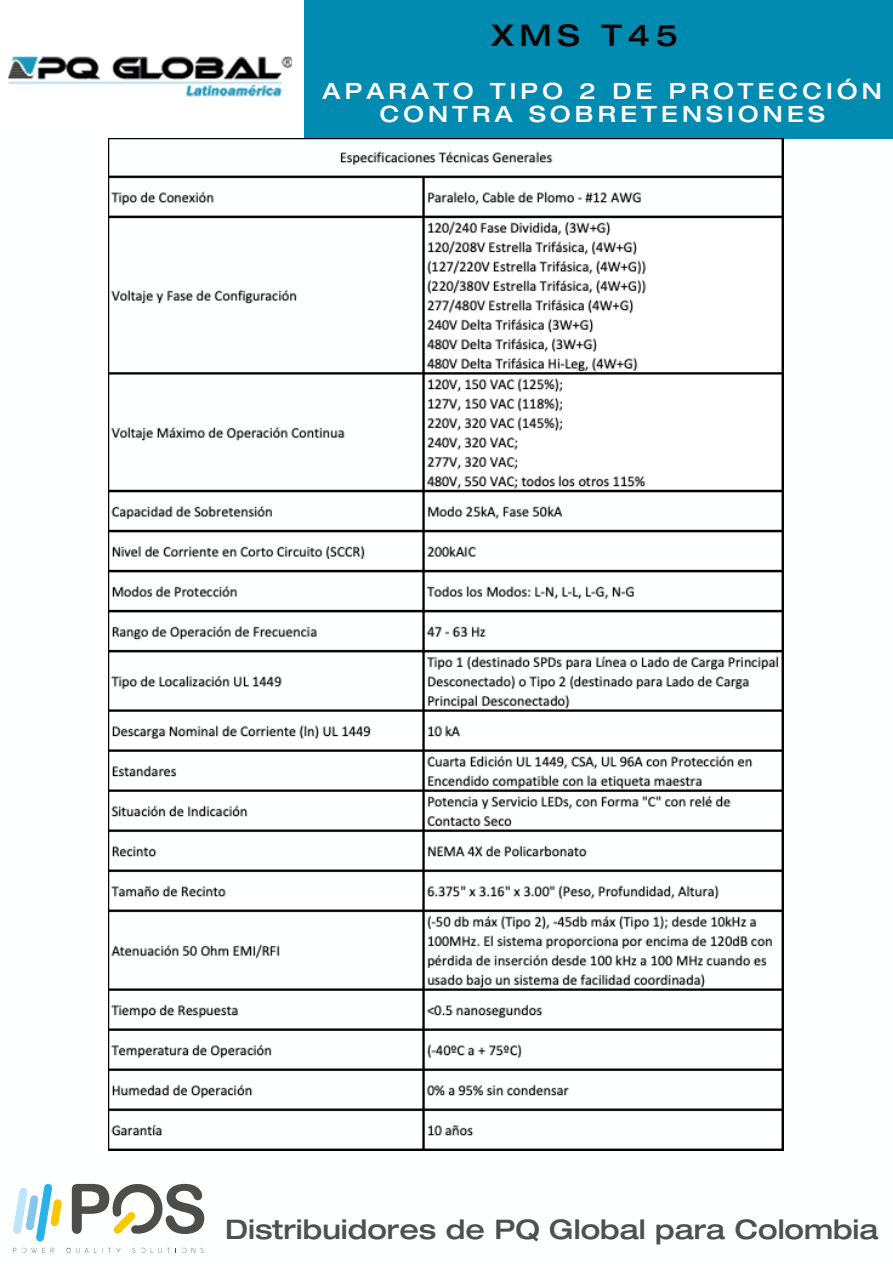
<style>
.page{position:relative;width:893px;height:1264px;background:#fff}
.page>*{position:absolute;margin:0;border:0;box-sizing:border-box;transform-origin:0 0}
.t1{font:500 expanded 30px "Helvetica Neue";letter-spacing:.19em;color:#060707}
.t2{font:500 expanded 27px "Helvetica Neue";color:#4e5051}
.t3{font:500 expanded 22.5px/22.5px "Helvetica Neue";letter-spacing:.19em;color:#fff;text-align:center}
</style>
<div class="page">
<div style="left:305px;top:0;width:587px;height:138px;background:#028bb1"></div>
<img style="left:8px;top:56px;width:284px;height:41px">
<img style="left:109px;top:138px;width:674px;height:1012px">
<svg style="left:13px;top:1247px;width:32px;height:5px"></svg>
<svg style="left:66px;top:1247px;width:55px;height:6px"></svg>
<svg style="left:132px;top:1247px;width:13px;height:5px"></svg>
<svg style="left:161px;top:1247px;width:9px;height:5px"></svg>
<svg style="left:13px;top:1183px;width:49px;height:58px"></svg>
<svg style="left:72px;top:1183px;width:132px;height:50px"></svg>
<h1 class="t1" style="left:491px;top:16px;width:188px">XMS T45</h1>
<p class="t3" style="left:322px;top:80px;width:561px">APARATO TIPO 2 DE PROTECCIÓN<br>CONTRA SOBRETENSIONES</p>
<p class="t2" style="left:225px;top:1212px;width:655px">Distribuidores de PQ Global para Colombia</p>
</div>
